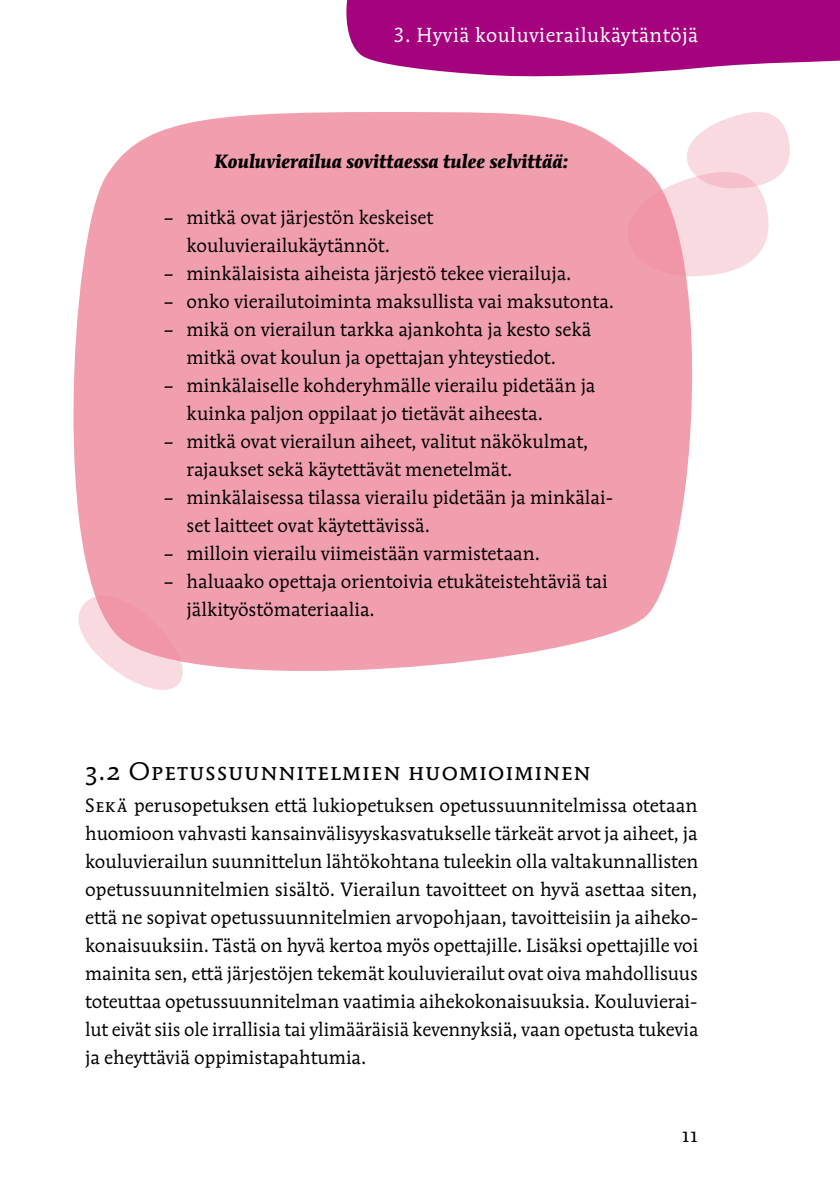
<style>
.page{position:relative;width:840px;height:1191px;background:#fff}
.page>*{position:absolute;margin:0;border:0;box-sizing:border-box;transform-origin:0 0}
.t1{font:25px "Mendoza Rom ITC Book SC";letter-spacing:.05em;color:#000}
.t2{font:20px "Mendoza Rom ITC";letter-spacing:.025em;color:#fff}
.t3{font:20px "Mendoza Rom ITC Book OS";color:#000}
.t4{font:19px/28px "Mendoza Rom ITC Book OS";color:#000}
.t5{font:italic 700 19px "Mendoza Rom ITC";color:#000}
.s1{font-family:"Mendoza Rom ITC Book SC"}
</style>
<div class="page">
<div style="left:73px;top:112px;width:620px;height:559px;background:#f19eae"></div>
<svg style="left:346px;top:0;width:493px;height:77px;background:#ae1d8b"></svg>
<svg style="left:625px;top:112px;width:165px;height:164px"></svg>
<svg style="left:73px;top:572px;width:122px;height:118px"></svg>
<p class="t2" style="left:393px;top:22px;width:306px">3. Hyviä kouluvierailukäytäntöjä</p>
<p class="t5" style="left:214px;top:150px;width:355px">Kouluvierailua sovittaessa tulee selvittää:</p>
<p class="t4" style="left:186px;top:203px;width:248px;text-indent:-23px">– mitkä ovat järjestön keskeiset kouluvierailukäytännöt.</p>
<p class="t4" style="left:164px;top:259px;width:409px">– minkälaisista aiheista järjestö tekee vierailuja.</p>
<p class="t4" style="left:164px;top:287px;width:451px">– onko vierailutoiminta maksullista vai maksutonta.</p>
<p class="t4" style="left:186px;top:315px;width:406px;text-indent:-23px">– mikä on vierailun tarkka ajankohta ja kesto sekä mitkä ovat koulun ja opettajan yhteystiedot.</p>
<p class="t4" style="left:186px;top:371px;width:410px;text-indent:-23px">– minkälaiselle kohderyhmälle vierailu pidetään ja kuinka paljon oppilaat jo tietävät aiheesta.</p>
<p class="t4" style="left:186px;top:427px;width:403px;text-indent:-23px">– mitkä ovat vierailun aiheet, valitut näkökulmat, rajaukset sekä käytettävät menetelmät.</p>
<p class="t4" style="left:186px;top:483px;width:428px;text-indent:-23px">– minkälaisessa tilassa vierailu pidetään ja minkälai&shy;set laitteet ovat käytettävissä.</p>
<p class="t4" style="left:164px;top:539px;width:377px">– milloin vierailu viimeistään varmistetaan.</p>
<p class="t4" style="left:186px;top:567px;width:422px;text-indent:-23px">– haluaako opettaja orientoivia etukäteistehtäviä tai jälkityöstömateriaalia.</p>
<h1 class="t1" style="left:85px;top:756px;width:506px">3.2 Opetussuunnitelmien huomioiminen</h1>
<p class="t4" style="left:85px;top:791px;width:614px;text-align:justify"><span class="s1">Sekä</span> perusopetuksen että lukiopetuksen opetussuunnitelmissa otetaan huomioon vahvasti kansainvälisyyskasvatukselle tärkeät arvot ja aiheet, ja kouluvierailun suunnittelun lähtökohtana tuleekin olla valtakunnallisten opetussuunnitelmien sisältö. Vierailun tavoitteet on hyvä asettaa siten, että ne sopivat opetussuunnitelmien arvopohjaan, tavoitteisiin ja aiheko&shy;konaisuuksiin. Tästä on hyvä kertoa myös opettajille. Lisäksi opettajille voi mainita sen, että järjestöjen tekemät kouluvierailut ovat oiva mahdollisuus toteuttaa opetussuunnitelman vaatimia aihekokonaisuuksia. Kouluvierai&shy;lut eivät siis ole irrallisia tai ylimääräisiä kevennyksiä, vaan opetusta tukevia ja eheyttäviä oppimistapahtumia.</p>
<p class="t3" style="left:681px;top:1122px;width:18px">11</p>
</div>
